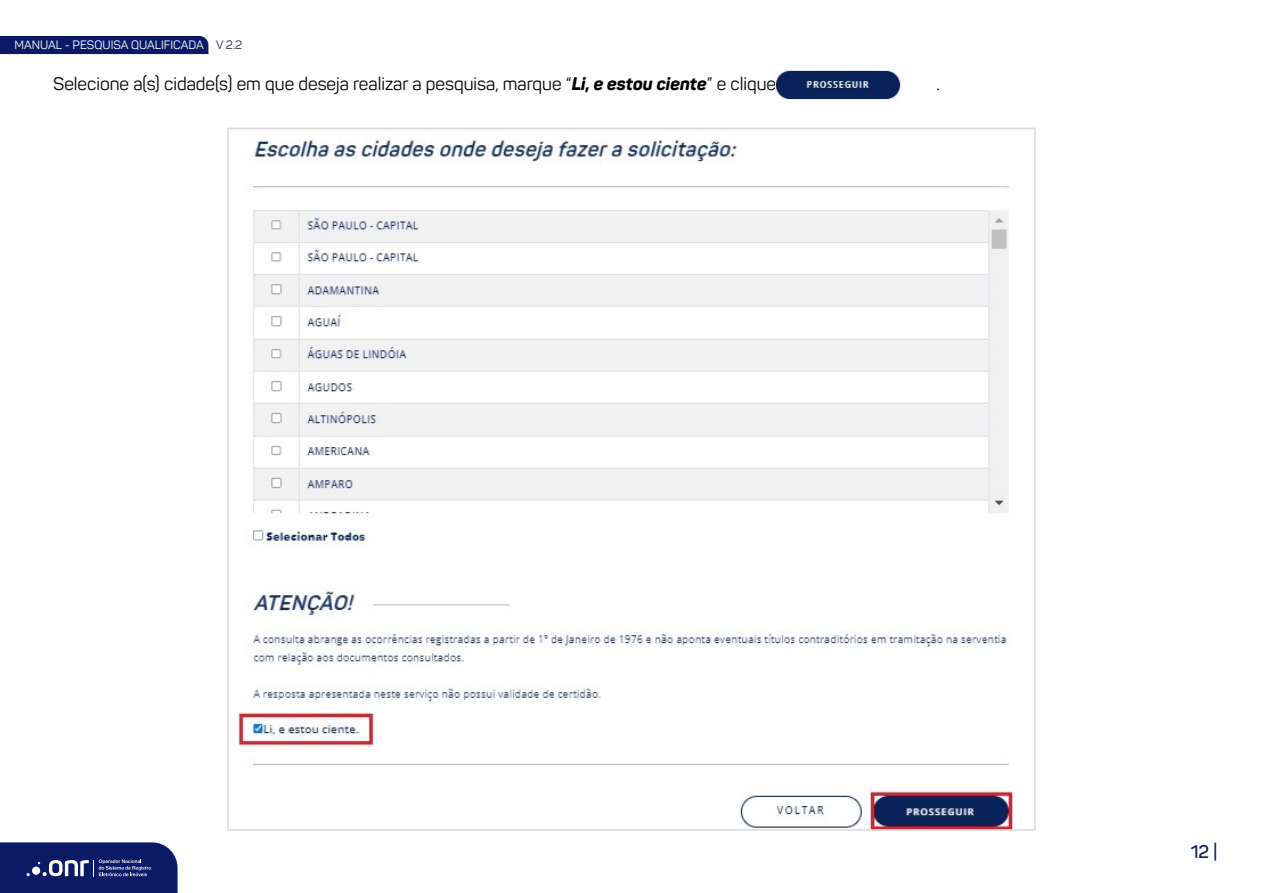
<style>
.page{position:relative;width:1263px;height:893px;background:#fff}
.page>*{position:absolute;margin:0;border:0;box-sizing:border-box;transform-origin:0 0}
.t1{font:18px "Panton";color:#000}
.t2{font:600 18px "Panton";color:#0a1a66}
.t3{font:12px "Panton";color:#fff}
.s1{color:#242a57}
.s2{font-weight:800;font-style:italic}
</style>
<div class="page">
<div style="left:0;top:36px;width:208px;height:18px;background:#0a1a66"></div>
<svg style="left:0;top:842px;width:178px;height:51px;background:#1f2d73"></svg>
<img style="left:775px;top:70px;width:125px;height:30px">
<img style="left:230px;top:133px;width:783px;height:695px">
<p class="t3" style="left:15px;top:38px;width:229px">MANUAL - PESQUISA QUALIFICADA <span class="s1">V 2.2</span></p>
<p class="t1" style="left:53px;top:72px;width:753px">Selecione a(s) cidade(s) em que deseja realizar a pesquisa, marque “<span class="s2">Li, e estou ciente</span>” e clique em</p>
<p class="t1" style="left:936px;top:72px;width:5px">.</p>
<p class="t2" style="left:1191px;top:841px;width:28px">12 |</p>
</div>
